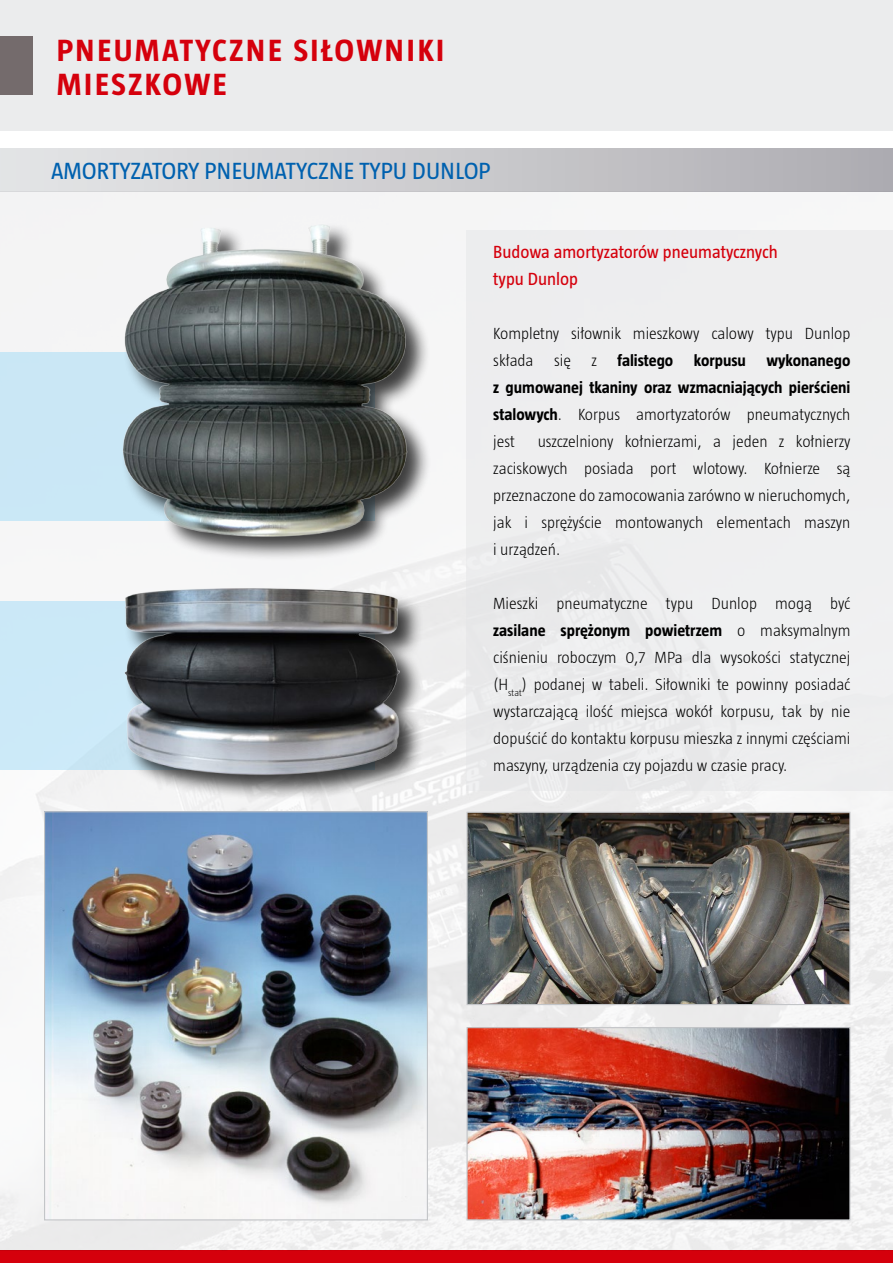
<style>
.page{position:relative;width:893px;height:1263px;background:#fff}
.page>*{position:absolute;margin:0;border:0;box-sizing:border-box;transform-origin:0 0}
.t1{font:700 31.5px/34.5px "Taz";letter-spacing:.075em;color:#d5000c}
.t2{font:24px "Taz";color:#0061af}
.t3{font:18px/27px "Taz";color:#d5000c}
.t4{font:300 16.5px/27px "Taz";color:#000;text-align:justify}
.s1{font-weight:700}
</style>
<div class="page">
<div style="left:0;top:0;width:893px;height:131px;background:#ebeced"></div>
<div style="left:0;top:1250px;width:893px;height:13px;background:#d5000c"></div>
<div style="left:0;top:149px;width:893px;height:42px;background:linear-gradient(to right,#e6e7e8,#afadb3)"></div>
<div style="left:0;top:36px;width:32px;height:59px;background:#746b6c"></div>
<div style="left:0;top:352px;width:374px;height:168px;background:#cae7f5"></div>
<div style="left:466px;top:231px;width:427px;height:560px;background:#eeeeef"></div>
<div style="left:121px;top:222px;width:310px;height:339px;background:#000;opacity:.75"></div>
<img style="left:47px;top:193px;width:369px;height:356px">
<img style="left:468px;top:814px;width:380px;height:189px">
<div style="left:466px;top:812px;width:384px;height:193px;border:1px solid #c3c5c8"></div>
<img style="left:468px;top:1029px;width:380px;height:189px">
<div style="left:466px;top:1027px;width:384px;height:193px;border:1px solid #c3c5c8"></div>
<div style="left:0;top:601px;width:374px;height:169px;background:#cbe9f8"></div>
<img style="left:114px;top:563px;width:332px;height:240px">
<img style="left:46px;top:813px;width:380px;height:405px">
<div style="left:44px;top:811px;width:384px;height:409px;border:1px solid #c3c5c8"></div>
<h1 class="t1" style="left:57px;top:32px;width:389px">PNEUMATYCZNE SIŁOWNIKI<br>MIESZKOWE</h1>
<h2 class="t2" style="left:51px;top:158px;width:441px">AMORTYZATORY PNEUMATYCZNE TYPU DUNLOP</h2>
<p class="t3" style="left:493px;top:238px;width:286px">Budowa amortyzatorów pneumatycznych typu Dunlop</p>
<p class="t4" style="left:493px;top:320px;width:359px">Kompletny siłownik mieszkowy calowy typu Dunlop składa się z <span class="s1">falistego korpusu wykonanego z gumowanej tkaniny oraz wzmacniających pierścieni stalowych</span>. Korpus amortyzatorów pneumatycznych jest</p>
<p class="t4" style="left:493px;top:428px;width:359px;text-indent:44px">uszczelniony kołnierzami, a jeden z kołnierzy zaciskowych posiada port wlotowy. Kołnierze są przeznaczone do zamocowania zarówno w nieruchomych, jak i sprężyście montowanych elementach maszyn i urządzeń.</p>
<p class="t4" style="left:493px;top:590px;width:359px">Mieszki pneumatyczne typu Dunlop mogą być <span class="s1">zasilane sprężonym powietrzem</span> o maksymalnym ciśnieniu roboczym 0,7 MPa dla wysokości statycznej (H<sub>stat</sub>) podanej w tabeli. Siłowniki te powinny posiadać wystarczającą ilość miejsca wokół korpusu, tak by nie dopuścić do kontaktu korpusu mieszka z innymi częściami maszyny, urządzenia czy pojazdu w czasie pracy.</p>
</div>
